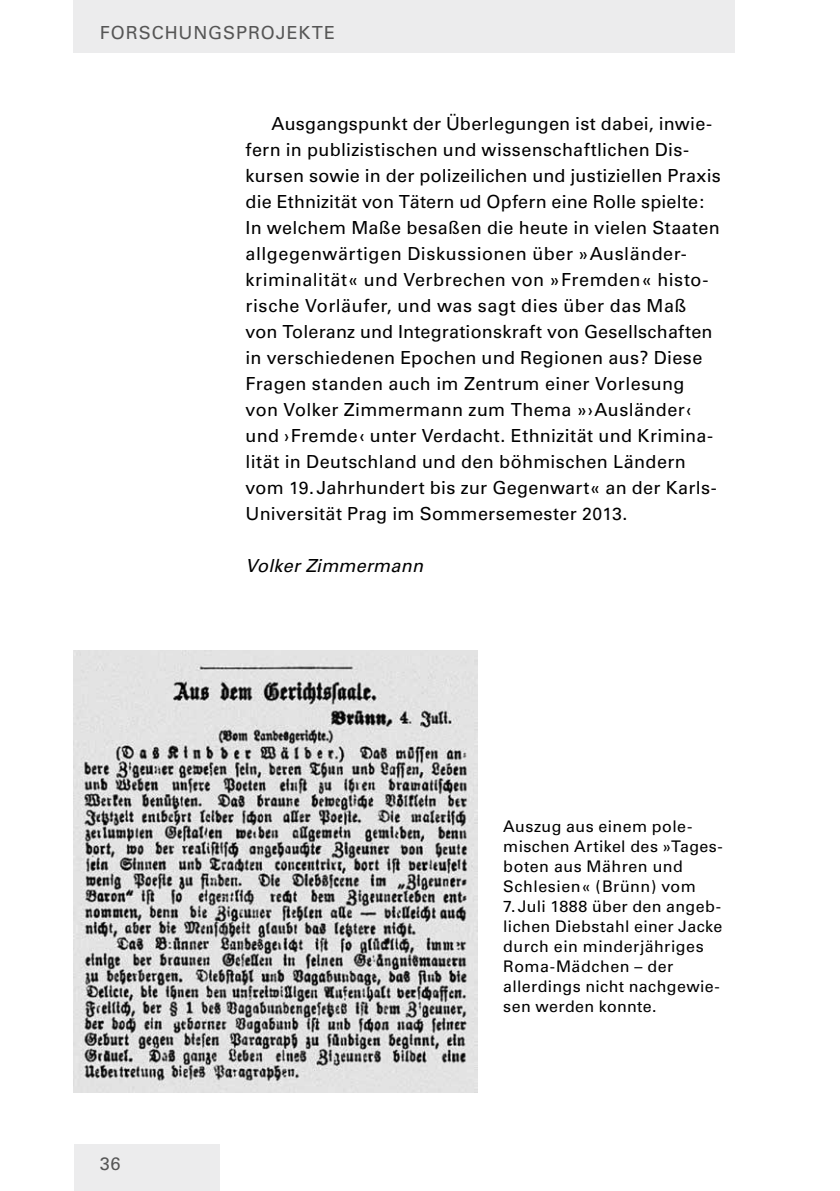
<style>
.page{position:relative;width:840px;height:1191px;background:#fff}
.page>*{position:absolute;margin:0;border:0;box-sizing:border-box;transform-origin:0 0}
.t1{font:18px/26px "Univers LT Pro 55 Roman";letter-spacing:.02em;color:#000}
.t2{font:18px "Univers LT Pro 55 Roman";letter-spacing:.05em;color:#565656}
.t3{font:italic 18px "Univers LT Pro 55";letter-spacing:.015em;color:#000}
.t4{font:16px/20px "Univers LT Pro 55 Roman";letter-spacing:.025em;color:#000}
.s1{font-size:17.6px}
</style>
<div class="page">
<div style="left:74px;top:1144px;width:145px;height:47px;background:#ececed"></div>
<div style="left:74px;top:0;width:660px;height:52px;background:#ececed"></div>
<img style="left:74px;top:650px;width:403px;height:442px">
<p class="t2" style="left:100px;top:22px;width:237px">FORSCHUNGSPROJEKTE</p>
<p class="t1" style="left:245px;top:111px;width:476px;text-indent:26px">Ausgangspunkt der Überlegungen ist dabei, inwie&shy;fern in publizistischen und wissenschaftlichen Dis&shy;kursen sowie in der polizeilichen und justiziellen Praxis die Ethnizität von Tätern ud Opfern eine Rolle spielte:<br>I n welchem Maße besaßen die heute in vielen Staaten allgegenwärtigen Diskussionen über »Ausländer&shy;kriminalität« und Verbrechen von »Fremden« histo&shy;rische Vorläufer, und was sagt dies über das Maß von Toleranz und I ntegrationskraft von Gesellschaften in verschiedenen Epochen und Regionen aus? Diese Fragen standen auch im Zentrum einer Vorlesung von Volker Zimmermann zum Thema »›-Ausländer‹ und ›Fremde‹ unter Verdacht. Ethnizität und Krimina&shy;lität in Deutschland und den böhmischen Ländern vom <span class="s1">19</span>.Jahrhundert bis zur Gegenwart« an der Karls-Universität Prag im Sommersemester <span class="s1">2013</span>.</p>
<p class="t3" style="left:245px;top:555px;width:179px">Volker Zimmermann</p>
<p class="t2" style="left:100px;top:1153px;width:22px">36</p>
<p class="t4" style="left:503px;top:816px;width:221px">Auszug aus einem pole&shy;mischen Artikel des »Tages&shy;boten aus Mähren und<br>Schlesien« (Brünn) vom<br>7.Juli 1888 über den angeb&shy;lichen Diebstahl einer Jacke durch ein minderjähriges<br>Roma--Mädchen – der allerdings nicht nachgewie&shy;sen werden konnte.</p>
</div>
